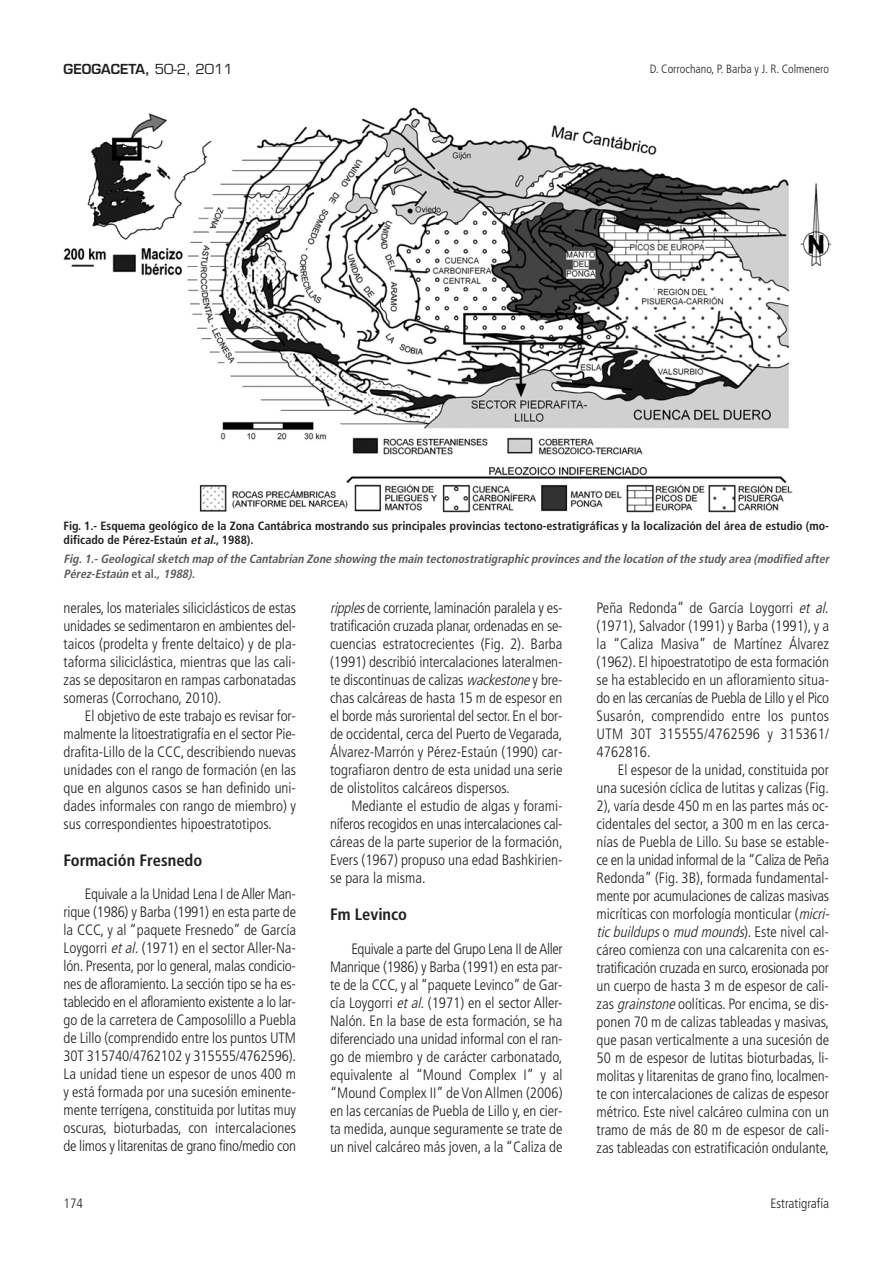
<style>
.page{position:relative;width:893px;height:1263px;background:#fff}
.page>*{position:absolute;margin:0;border:0;box-sizing:border-box;transform-origin:0 0}
.t1{font:700 condensed 16.5px "Frutiger";color:#231f20}
.t2{font:300 condensed 15px/18px "Frutiger";color:#231f20;text-align:justify}
.t3{font:600 13.5px "Eurostile";color:#231f20}
.t4{font:300 condensed 13.5px "Frutiger";color:#231f20}
.t5{font:700 condensed 12px/14.4px "Frutiger";color:#231f20}
.t6{font:italic 700 condensed 12px/14.4px "Frutiger";color:#58595b}
.t7{font:300 condensed 12px "Frutiger";color:#231f20}
.s1{font-weight:400}
.s2{font-style:italic}
.s3{font-style:normal}
</style>
<div class="page">
<img style="left:64px;top:107px;width:767px;height:406px">
<p class="t3" style="left:64px;top:64px;width:171px">GEOGACETA, <span class="s1">50-2, 2011</span></p>
<p class="t7" style="left:650px;top:64px;width:181px">D. Corrochano, P. Barba y J. R. Colmenero</p>
<p class="t5" style="left:64px;top:520px;width:767px">Fig. 1.- Esquema geológico de la Zona Cantábrica mostrando sus principales provincias tectono-estratigráficas y la localización del área de estudio (mo&shy;dificado de Pérez-Estaún <span class="s2">etal</span>., 1988).</p>
<p class="t6" style="left:64px;top:553px;width:769px">Fig.1.-Geologicalsketch map of the Cantabrian Zone showing the main tectonostratigraphic provinces and the location of the study area (modified after<br>Pérez-Estaún <span class="s3">e t a l</span> .,1988).</p>
<p class="t2" style="left:64px;top:600px;width:234px">nerales, los materiales siliciclásticos de estas unidades se sedimentaron en ambientes del&shy;taicos (prodelta y frente deltaico) y de pla&shy;taforma siliciclástica, mientras que las cali&shy;zas se depositaron en rampas carbonatadas someras (Corrochano, 2010).</p>
<p class="t2" style="left:64px;top:708px;width:234px;text-indent:21px">El objetivo de este trabajo es revisar for&shy;malmente la litoestratigrafía en el sector Pie&shy;drafita-Lillo de la CCC, describiendo nuevas unidades con el rango de formación (en las que en algunos casos se han definido uni&shy;dades informales con rango de miembro) y sus correspondientes hipoestratotipos.</p>
<p class="t1" style="left:64px;top:854px;width:140px">Formación Fresnedo</p>
<p class="t2" style="left:64px;top:886px;width:234px;text-indent:21px">Equivale a la Unidad Lena I de Aller Man&shy;rique (1986) y Barba (1991) en esta parte de la CCC, y al “paquete Fresnedo” de García Loygorri <span class="s2">etal.</span>(1971) en el sector Aller-Na&shy;lón. Presenta, por lo general, malas condicio&shy;nes de afloramiento. La sección tipo se ha es&shy;tablecido en el afloramiento existente a lo lar&shy;go de la carretera de Camposolillo a Puebla de Lillo (comprendido entre los puntos UTM 30T 315740/4762102 y 315555/4762596).<br>La unidad tiene un espesor de unos 400 m y está formada por una sucesión eminente&shy;mente terrígena, constituida por lutitas muy oscuras, bioturbadas, con intercalaciones de limos y litarenitas de grano fino/medio con</p>
<p class="t2" style="left:330px;top:600px;width:234px"><span class="s2">ripples</span>de corriente, laminación paralela y es&shy;tratificación cruzada planar, ordenadas en se&shy;cuencias estratocrecientes (Fig. 2). Barba (1991) describió intercalaciones lateralmen&shy;te discontinuas de calizas <span class="s2">wackestone</span>y bre&shy;chas calcáreas de hasta 15 m de espesor en el borde más suroriental del sector. En el bor&shy;de occidental, cerca del Puerto de Vegarada, Álvarez-Marrón y Pérez-Estaún (1990) car&shy;tografiaron dentro de esta unidad una serie de olistolitos calcáreos dispersos.</p>
<p class="t2" style="left:330px;top:798px;width:234px;text-indent:21px">Mediante el estudio de algas y forami&shy;níferos recogidos en unas intercalaciones cal&shy;cáreas de la parte superior de la formación, Evers (1967) propuso una edad Bashkirien&shy;se para la misma.</p>
<p class="t1" style="left:330px;top:908px;width:78px">Fm Levinco</p>
<p class="t2" style="left:330px;top:941px;width:234px;text-indent:21px">Equivale a parte del Grupo Lena II de Aller Manrique (1986) y Barba (1991) en esta par&shy;te de la CCC, y al “paquete Levinco” de Gar&shy;cía Loygorri <span class="s2">etal.</span>(1971) en el sector Aller-Nalón. En la base de esta formación, se ha diferenciado una unidad informal con el ran&shy;go de miembro y de carácter carbonatado, equivalente al “Mound Complex I” y al “Mound Complex II” de Von Allmen (2006) en las cercanías de Puebla de Lillo y, en cier&shy;ta medida, aunque seguramente se trate de un nivel calcáreo más joven, a la “Caliza de</p>
<p class="t2" style="left:596px;top:600px;width:236px;text-align:left">Peña Redonda” de García Loygorri <span class="s2">et al. </span>(1971), Salvador (1991) y Barba (1991), y a la “Caliza Masiva” de Martínez Álvarez (1962). El hipoestratotipo de esta formación se ha establecido en un afloramiento situa&shy;do en las cercanías de Puebla de Lillo y el Pico Susarón, comprendido entre los puntos UTM 30T 315555/4762596 y 315361/ 4762816.</p>
<p class="t2" style="left:596px;top:762px;width:237px;text-align:left;text-indent:21px">El espesor de la unidad, constituida por una sucesión cíclica de lutitas y calizas (Fig.<br>2), varía desde 450 m en las partes más oc&shy;cidentales del sector, a 300 m en las cerca&shy;nías de Puebla de Lillo. Su base se estable&shy;ce en la unidad informal de la “Caliza de Peña Redonda” (Fig. 3B), formada fundamental&shy;mente por acumulaciones de calizas masivas micríticas con morfología monticular (<span class="s2">micri&shy;ticbuildups</span>o <span class="s2">mud mounds</span>) . E s t e n i v e l c a l - cáreo comienza con una calcarenita con es&shy;tratificación cruzada en surco, erosionada por un cuerpo de hasta 3 m de espesor de cali&shy;zas <span class="s2">grainstone</span> oolíticas. Por encima, se dis&shy;ponen 70 m de calizas tableadas y masivas, que pasan verticalmente a una sucesión de 50 m de espesor de lutitas bioturbadas, li&shy;molitas y litarenitas de grano fino, localmen&shy;te con intercalaciones de calizas de espesor métrico. Este nivel calcáreo culmina con un tramo de más de 80 m de espesor de cali&shy;zas tableadas con estratificación ondulante,</p>
<p class="t4" style="left:64px;top:1198px;width:21px">174</p>
<p class="t4" style="left:770px;top:1198px;width:60px">Estratigrafía</p>
</div>
